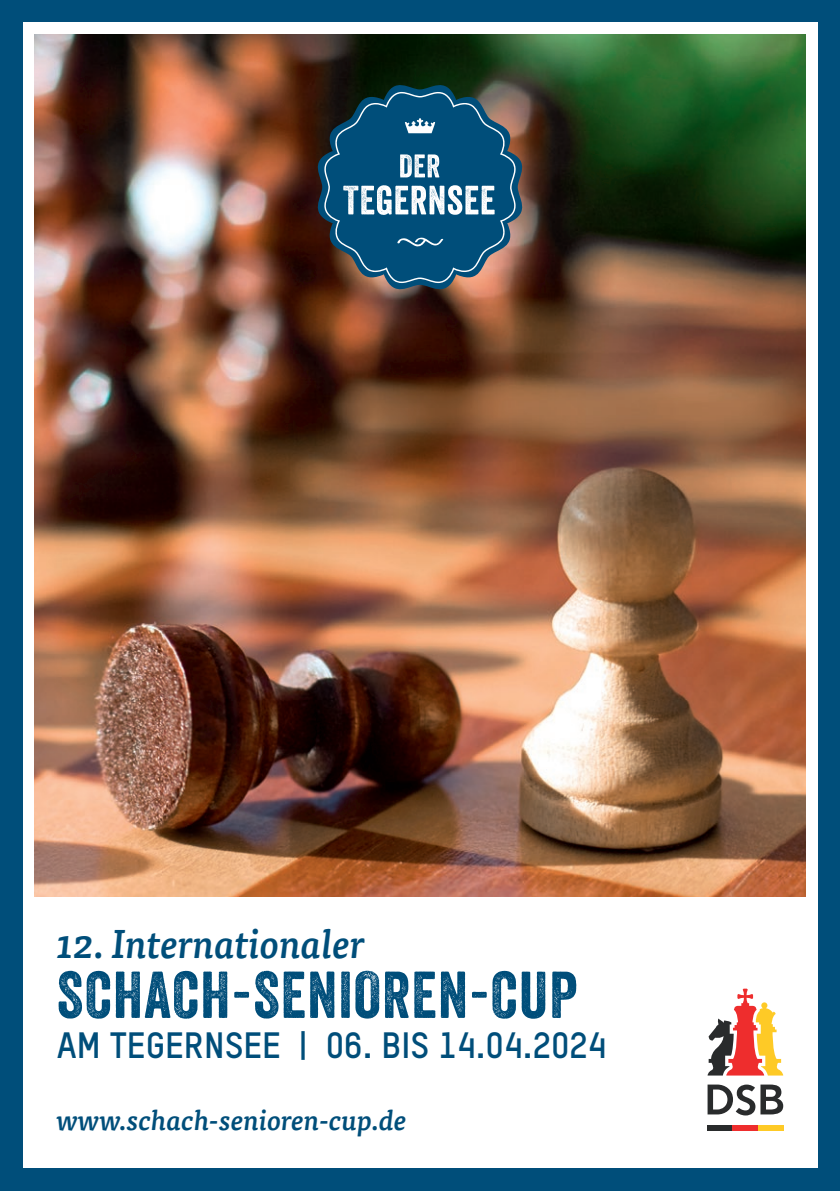
<style>
.page{position:relative;width:840px;height:1191px;background:#fff}
.page>*{position:absolute;margin:0;border:0;box-sizing:border-box;transform-origin:0 0}
.t1{font:64px "Veneer";letter-spacing:.02em;color:#004e7a}
.t2{font:italic 500 40px "Tisa Pro";color:#004e7a}
.t3{font:700 36px "TSTAR";color:#004e7a}
.t4{font:italic 500 28px "Tisa Pro";color:#004e7a}
</style>
<div class="page">
<div style="left:0;top:0;width:839px;height:1191px;background:#004e7a"></div>
<div style="left:23px;top:23px;width:793px;height:1145px;background:#fff"></div>
<img style="left:34px;top:34px;width:771px;height:862px">
<svg style="left:317px;top:85px;width:205px;height:204px;background:#49433f"></svg>
<svg style="left:324px;top:92px;width:191px;height:191px;background:#2f6380"></svg>
<div style="left:707px;top:1125px;width:25px;height:5px;background:#292b2c"></div>
<div style="left:757px;top:1125px;width:25px;height:5px;background:#feca26"></div>
<div style="left:732px;top:1125px;width:25px;height:5px;background:#ee2d2d"></div>
<svg style="left:707px;top:988px;width:75px;height:87px"></svg>
<svg style="left:707px;top:1084px;width:75px;height:31px"></svg>
<p class="t2" style="left:57px;top:913px;width:310px">12. Internationaler</p>
<h1 class="t1" style="left:57px;top:955px;width:522px">SCHACH-SENIOREN-CUP</h1>
<p class="t3" style="left:57px;top:1022px;width:551px">AM TEGERNSEE | 06. BIS 14.04.2024</p>
<p class="t4" style="left:57px;top:1099px;width:351px">www.schach-senioren-cup.de</p>
</div>
